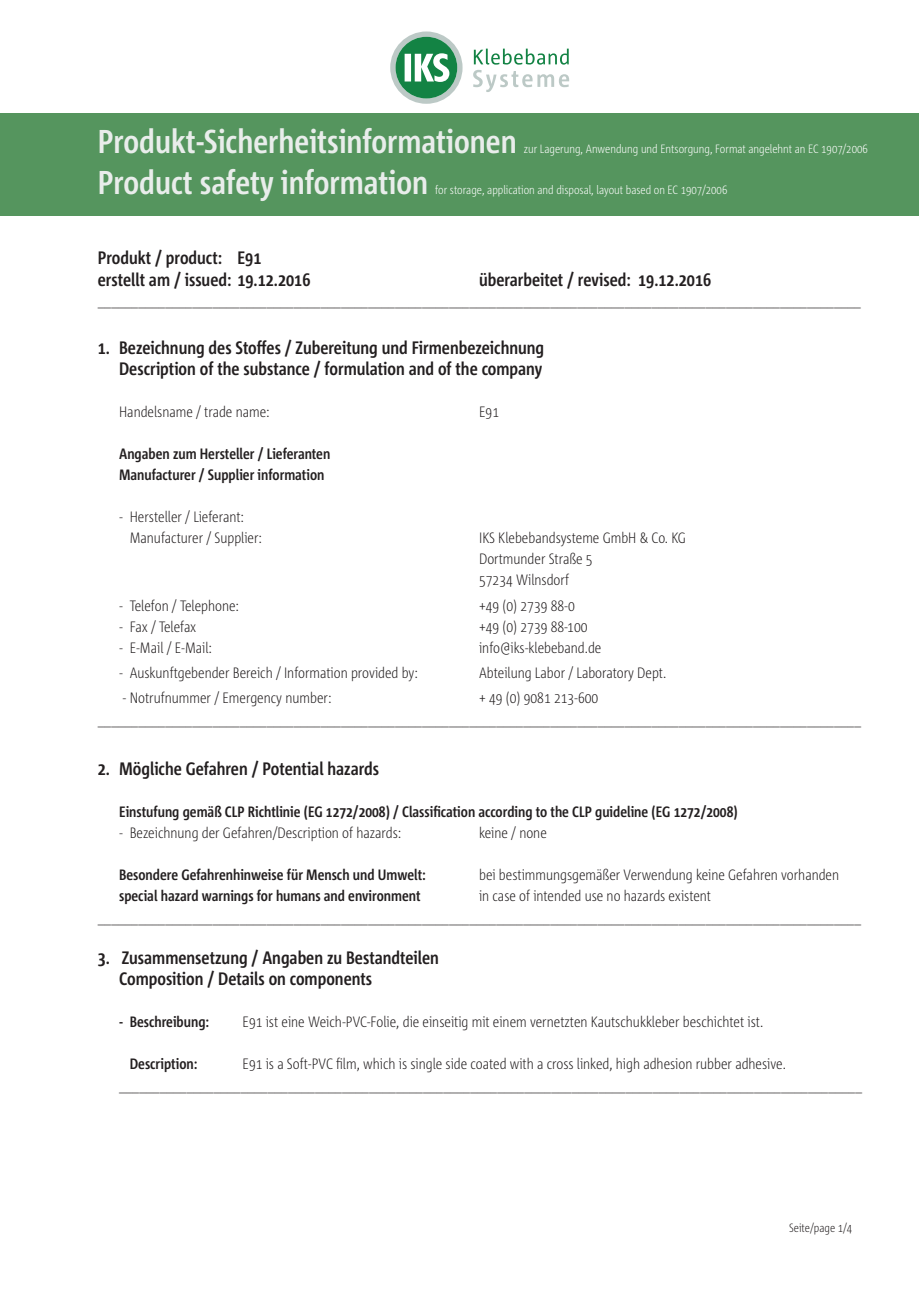
<style>
.page{position:relative;width:919px;height:1289px;background:#fff}
.page>*{position:absolute;margin:0;border:0;box-sizing:border-box;transform-origin:0 0}
.t1{font:700 33px "Corpid E1 s Cd";color:#e9edeb}
.t2{font:700 18px/21px "Corpid E1 s Cd";color:#231f20}
.t3{font:300 15px/21px "Corpid E1 s Cd";color:#231f20}
.t4{font:700 15px/21px "Corpid E1 s Cd";color:#231f20}
.t5{font:300 12px "Corpid E1 s Cd";color:#fff}
.t6{font:300 12px "Corpid E1 s Cd";color:#231f20}
</style>
<div class="page">
<div style="left:0;top:114px;width:918px;height:102px;background:#55955e"></div>
<svg style="left:473px;top:49px;width:96px;height:43px"></svg>
<svg style="left:390px;top:31px;width:72px;height:73px"></svg>
<h1 class="t1" style="left:98px;top:121px;width:420px">Produkt-Sicherheitsinformationen</h1>
<p class="t5" style="left:523px;top:142px;width:345px">zur Lagerung, Anwendung und Entsorgung, Format angelehnt an EC 1907/2006</p>
<h1 class="t1" style="left:98px;top:161px;width:332px">Product safety information</h1>
<p class="t5" style="left:435px;top:182px;width:294px">for storage, application and disposal, layout based on EC 1907/2006</p>
<p class="t2" style="left:98px;top:246px;width:214px;line-height:21.6px">Produkt / product: E91 erstellt am / issued: 19.12.2016</p>
<p class="t2" style="left:479px;top:268px;width:234px">überarbeitet / revised: 19.12.2016</p>
<p class="t3" style="left:98px;top:289px;width:764px">_________________________________________________________________________________________________________________</p>
<p class="t2" style="left:98px;top:337px;width:448px;text-align:right">1. Bezeichnung des Stoffes / Zubereitung und Firmenbezeichnung<br>Description of the substance / formulation and of the company</p>
<p class="t3" style="left:119px;top:401px;width:152px">Handelsname / trade name:</p>
<p class="t3" style="left:479px;top:401px;width:22px">E91</p>
<p class="t4" style="left:119px;top:443px;width:213px">Angaben zum Hersteller / Lieferanten<br>Manufacturer / Supplier information</p>
<p class="t3" style="left:130px;top:506px;width:134px;text-indent:-11px">- Hersteller / Lieferant:<br>Manufacturer / Supplier:</p>
<p class="t3" style="left:479px;top:527px;width:208px">IKS Klebebandsysteme GmbH &amp; Co. KG<br>Dortmunder Straße 5<br>57234 Wilnsdorf</p>
<p class="t3" style="left:119px;top:594px;width:121px">- Telefon / Telephone:</p>
<p class="t3" style="left:479px;top:594px;width:97px">+49 (0) 2739 88-0</p>
<p class="t3" style="left:119px;top:615px;width:79px">- Fax / Telefax</p>
<p class="t3" style="left:479px;top:615px;width:110px">+49 (0) 2739 88-100</p>
<p class="t3" style="left:119px;top:636px;width:94px">- E-Mail / E-Mail:</p>
<p class="t3" style="left:479px;top:636px;width:124px">info@iks-klebeband.de</p>
<p class="t3" style="left:119px;top:661px;width:300px">- Auskunftgebender Bereich / Information provided by:</p>
<p class="t3" style="left:479px;top:661px;width:189px">Abteilung Labor / Laboratory Dept.</p>
<p class="t3" style="left:122px;top:687px;width:211px">- Notrufnummer / Emergency number:</p>
<p class="t3" style="left:98px;top:687px;width:764px;text-indent:381px">+ 49 (0) 9081 213-600 _________________________________________________________________________________________________________________</p>
<p class="t2" style="left:98px;top:757px;width:283px">2. Mögliche Gefahren / Potential hazards</p>
<p class="t4" style="left:119px;top:800px;width:620px">Einstufung gemäß CLP Richtlinie (EG 1272/2008) / Classification according to the CLP guideline (EG 1272/2008)</p>
<p class="t3" style="left:119px;top:821px;width:284px">- Bezeichnung der Gefahren/Description of hazards:</p>
<p class="t3" style="left:479px;top:821px;width:69px">keine / none</p>
<p class="t4" style="left:119px;top:863px;width:308px">Besondere Gefahrenhinweise für Mensch und Umwelt:</p>
<p class="t3" style="left:479px;top:863px;width:361px">bei bestimmungsgemäßer Verwendung keine Gefahren vorhanden</p>
<p class="t4" style="left:119px;top:884px;width:303px">special hazard warnings for humans and environment</p>
<p class="t3" style="left:98px;top:884px;width:764px;text-indent:381px">in case of intended use no hazards existent _________________________________________________________________________________________________________________</p>
<p class="t2" style="left:119px;top:946px;width:321px;text-indent:-21px">3. Zusammensetzung / Angaben zu Bestandteilen<br>Composition / Details on components</p>
<p class="t4" style="left:119px;top:1010px;width:92px">- Beschreibung:</p>
<p class="t3" style="left:242px;top:1010px;width:522px">E91 ist eine Weich-PVC-Folie, die einseitig mit einem vernetzten Kautschukkleber beschichtet ist.</p>
<p class="t4" style="left:130px;top:1052px;width:69px">Description:</p>
<p class="t3" style="left:119px;top:1052px;width:744px;text-indent:123px">E91 is a Soft-PVC film, which is single side coated with a cross linked, high adhesion rubber adhesive. ______________________________________________________________________________________________________________</p>
<p class="t6" style="left:789px;top:1219px;width:64px">Seite/page 1/4</p>
</div>
